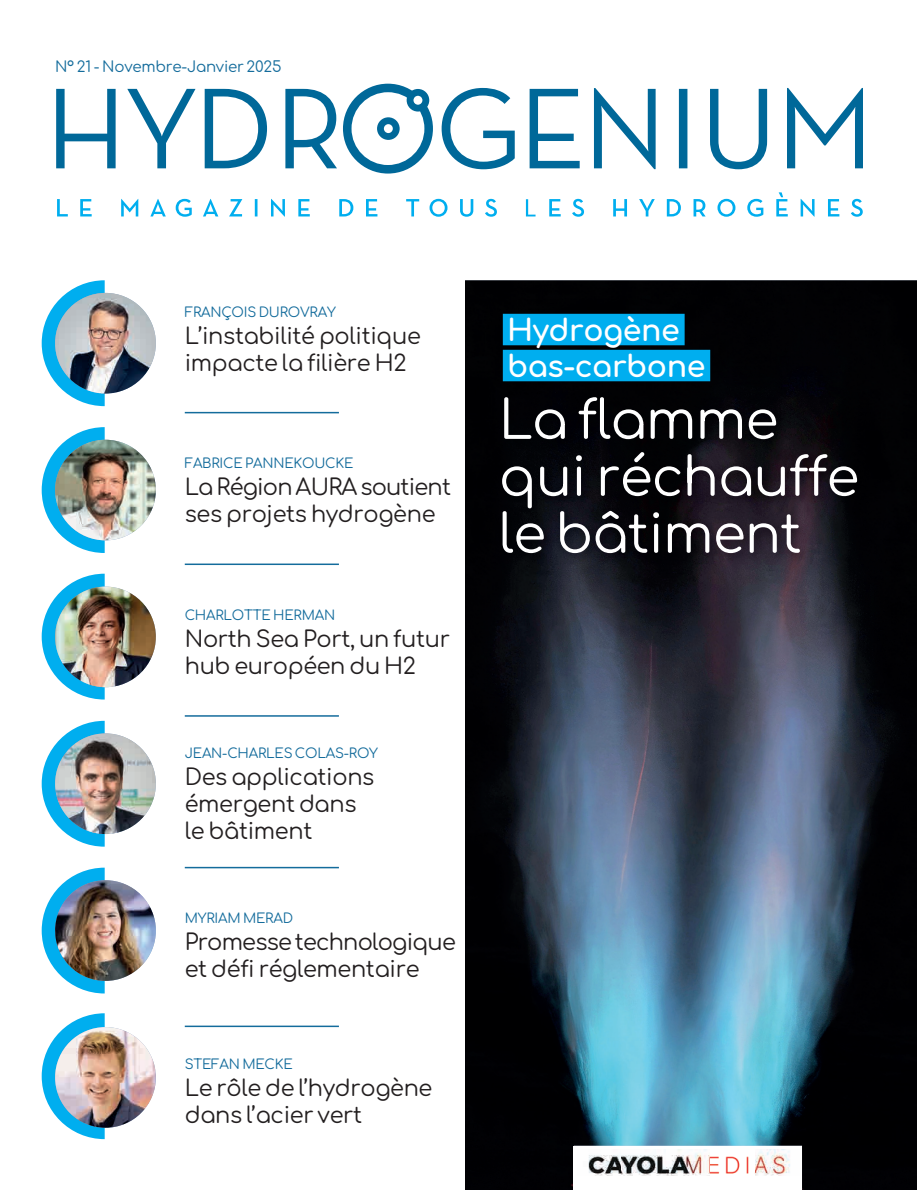
<style>
.page{position:relative;width:917px;height:1190px;background:#fff}
.page>*{position:absolute;margin:0;border:0;box-sizing:border-box;transform-origin:0 0}
.t1{font:53.4px/57px "Comfortaa";letter-spacing:-.015em;color:#fff}
.t2{font:30px/36px "Comfortaa";letter-spacing:-.015em;color:#fff}
.t3{font:22.5px/27px "Comfortaa";letter-spacing:-.015em;color:#231f20}
.t4{font:22.5px/27px "Comfortaa";letter-spacing:-.035em;color:#231f20}
.t5{font:15px "Comfortaa";letter-spacing:-.015em;color:#146c9c}
.t6{font:13.5px "Comfortaa";letter-spacing:-.015em;color:#146c9c}
</style>
<div class="page">
<svg style="left:42px;top:1013px;width:63px;height:126px"></svg>
<svg style="left:42px;top:868px;width:63px;height:125px"></svg>
<svg style="left:42px;top:721px;width:63px;height:126px"></svg>
<svg style="left:42px;top:574px;width:63px;height:126px"></svg>
<svg style="left:42px;top:427px;width:63px;height:126px"></svg>
<svg style="left:42px;top:280px;width:63px;height:126px"></svg>
<img style="left:465px;top:280px;width:451px;height:910px">
<div style="left:573px;top:1146px;width:228px;height:44px;background:#fff"></div>
<img style="left:588px;top:1150px;width:202px;height:26px">
<hr style="left:185px;top:412px;width:154px;height:1px;background:#146c9c">
<img style="left:55px;top:293px;width:101px;height:101px;border-radius:50px">
<img style="left:55px;top:587px;width:101px;height:100px;border-radius:50px">
<img style="left:55px;top:880px;width:101px;height:101px;border-radius:50px">
<img style="left:55px;top:440px;width:101px;height:100px;border-radius:50px">
<img style="left:55px;top:733px;width:101px;height:101px;border-radius:50px">
<img style="left:55px;top:1027px;width:101px;height:101px;border-radius:50px">
<hr style="left:185px;top:564px;width:154px;height:1px;background:#146c9c">
<hr style="left:185px;top:715px;width:154px;height:2px;background:#146c9c">
<hr style="left:185px;top:867px;width:154px;height:1px;background:#146c9c">
<hr style="left:185px;top:1026px;width:154px;height:1px;background:#146c9c">
<div style="left:502px;top:314px;width:182px;height:31px;background:#00aeef"></div>
<div style="left:502px;top:350px;width:208px;height:31px;background:#00aeef"></div>
<img style="left:496px;top:392px;width:372px;height:173px">
<svg style="left:56px;top:89px;width:281px;height:79px"></svg>
<svg style="left:441px;top:88px;width:420px;height:81px"></svg>
<svg style="left:343px;top:84px;width:90px;height:90px"></svg>
<svg style="left:57px;top:199px;width:439px;height:18px"></svg>
<svg style="left:525px;top:199px;width:10px;height:17px"></svg>
<svg style="left:549px;top:192px;width:312px;height:25px"></svg>
<p class="t5" style="left:55px;top:53px;width:228px">N° 21 - Novembre-Janvier 2025</p>
<p class="t6" style="left:185px;top:299px;width:152px">FRANÇOIS DUROVRAY</p>
<p class="t3" style="left:185px;top:319px;width:237px">L’instabilité politique impacte la filière H2</p>
<p class="t6" style="left:185px;top:451px;width:170px">FABRICE PANNEKOUCKE</p>
<p class="t3" style="left:185px;top:471px;width:268px">La Région AURA soutient ses projets hydrogène</p>
<p class="t6" style="left:185px;top:603px;width:152px">CHARLOTTE HERMAN</p>
<p class="t3" style="left:185px;top:622px;width:266px">North Sea Port, un futur hub européen du H2</p>
<p class="t6" style="left:185px;top:741px;width:195px">JEAN-CHARLES COLAS-ROY</p>
<p class="t3" style="left:185px;top:760px;width:191px">Des applications émergent dans le bâtiment</p>
<p class="t6" style="left:185px;top:906px;width:110px">MYRIAM MERAD</p>
<p class="t4" style="left:185px;top:926px;width:272px">Promesse technologique et défi réglementaire</p>
<p class="t6" style="left:185px;top:1052px;width:109px">STEFAN MECKE</p>
<p class="t3" style="left:185px;top:1072px;width:249px">Le rôle de l’hydrogène dans l’acier vert</p>
<h2 class="t2" style="left:507px;top:308px;width:200px">Hydrogène bas-carbone</h2>
<h1 class="t1" style="left:498px;top:384px;width:362px">La flamme qui réchauffe le bâtiment</h1>
</div>
